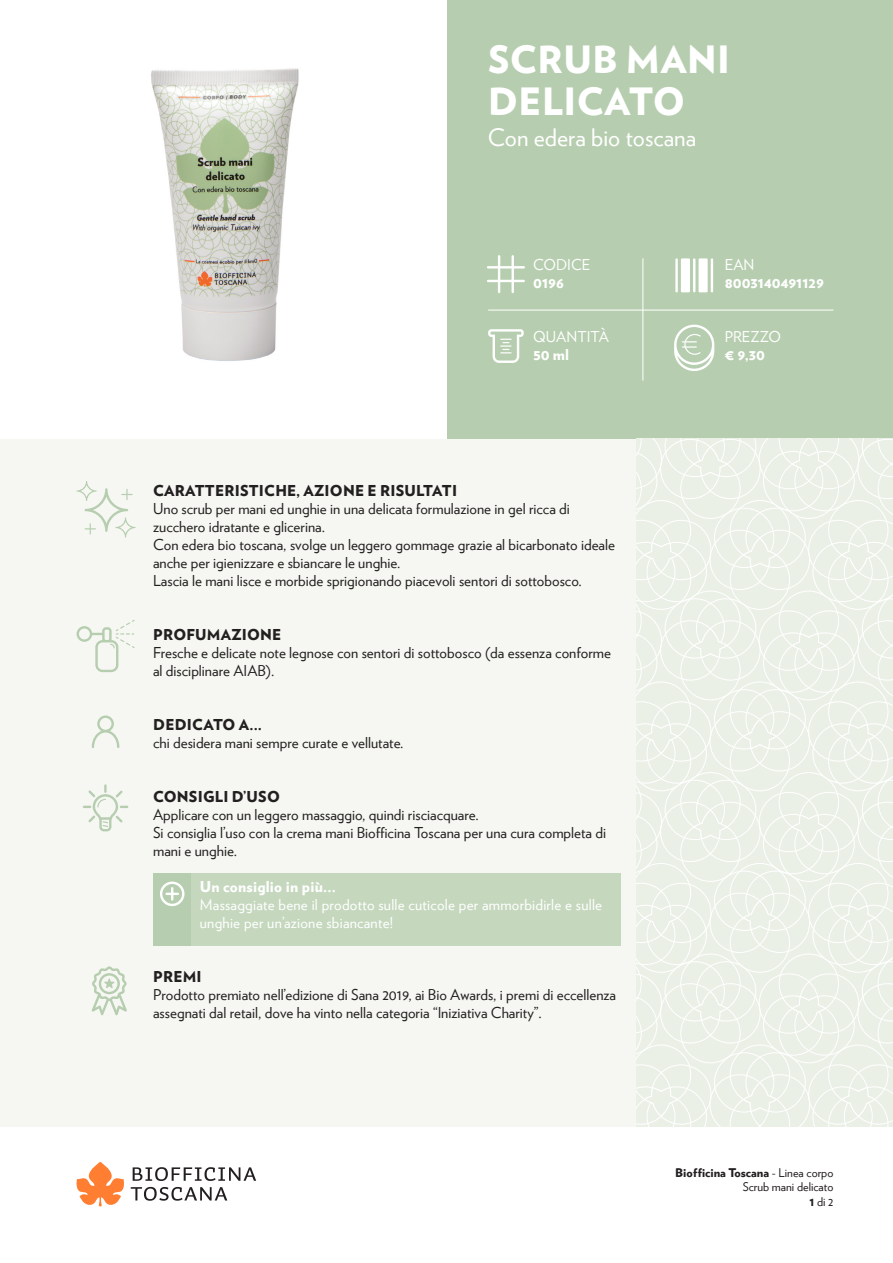
<style>
.page{position:relative;width:893px;height:1263px;background:#fff}
.page>*{position:absolute;margin:0;border:0;box-sizing:border-box;transform-origin:0 0}
.titolo{font:900 37.5px/42px "Verlag";letter-spacing:.015em;color:#fff}
.sottotitolo{font:24px "Verlag";color:#fff}
.txt{font:15px/18px "Verlag";color:#231f20}
.testo_box{font:15px/18px "Verlag";letter-spacing:.015em;color:#fff}
.titoli{font:900 15px "Verlag";letter-spacing:.015em;color:#231f20}
.numeri{font:900 15px "Verlag";color:#fff}
.codici{font:15px "Verlag";color:#fff}
.titolo_box{font:900 15px "Verlag";letter-spacing:.015em;color:#fff}
.t1{font:900 12px "Verlag";color:#231f20}
.t2{font:12px "Verlag";color:#231f20}
.s1{font-weight:400}
.s2{font-weight:900}
</style>
<div class="page">
<div style="left:0;top:438px;width:637px;height:689px;background:#f6f7f3"></div>
<div style="left:446px;top:0;width:447px;height:438px;background:#b6ceaf"></div>
<div style="left:153px;top:874px;width:38px;height:72px;background:#b6ceaf"></div>
<div style="left:191px;top:874px;width:430px;height:72px;background:#c5d8be"></div>
<svg style="left:133px;top:1167px;width:123px;height:14px"></svg>
<svg style="left:131px;top:1187px;width:96px;height:14px"></svg>
<svg style="left:76px;top:1162px;width:48px;height:44px"></svg>
<svg style="left:487px;top:255px;width:38px;height:38px"></svg>
<hr style="left:675px;top:258px;width:3px;height:34px;background:#fff">
<div style="left:681px;top:258px;width:9px;height:34px;background:#fff"></div>
<hr style="left:711px;top:258px;width:2px;height:34px;background:#fff">
<hr style="left:693px;top:258px;width:2px;height:34px;background:#fff">
<svg style="left:699px;top:258px;width:9px;height:34px"></svg>
<svg style="left:488px;top:329px;width:36px;height:34px"></svg>
<hr style="left:642px;top:258px;width:1px;height:123px;background:#fff">
<hr style="left:488px;top:310px;width:345px;height:1px;background:#fff">
<svg style="left:160px;top:881px;width:24px;height:25px"></svg>
<svg style="left:77px;top:620px;width:58px;height:52px"></svg>
<svg style="left:92px;top:715px;width:27px;height:33px"></svg>
<svg style="left:77px;top:481px;width:59px;height:57px"></svg>
<svg style="left:83px;top:784px;width:45px;height:47px"></svg>
<svg style="left:637px;top:438px;width:256px;height:689px"></svg>
<svg style="left:92px;top:966px;width:35px;height:49px"></svg>
<img style="left:151px;top:68px;width:148px;height:293px">
<svg style="left:674px;top:325px;width:40px;height:46px"></svg>
<p class="titolo" style="left:488px;top:36px;width:244px">SCRUB MANI<br>DELICATO</p>
<p class="sottotitolo" style="left:488px;top:119px;width:210px">Con edera bio toscana</p>
<p class="codici" style="left:533px;top:254px;width:59px">CODICE</p>
<p class="numeri" style="left:533px;top:271px;width:32px">0196</p>
<p class="codici" style="left:533px;top:326px;width:77px">QUANTITÀ</p>
<p class="numeri" style="left:533px;top:343px;width:37px">50 ml</p>
<p class="titoli" style="left:153px;top:478px;width:305px">CARATTERISTICHE, AZIONE E RISULTATI</p>
<p class="txt" style="left:153px;top:499px;width:418px">Uno scrub per mani ed unghie in una delicata formulazione in gel ricca di zucchero idratante e glicerina.</p>
<p class="txt" style="left:153px;top:535px;width:463px">Con edera bio toscana, svolge un leggero gommage grazie al bicarbonato ideale anche per igienizzare e sbiancare le unghie.</p>
<p class="txt" style="left:153px;top:571px;width:430px">Lascia le mani lisce e morbide sprigionando piacevoli sentori di sottobosco.</p>
<p class="titoli" style="left:153px;top:622px;width:130px">PROFUMAZIONE</p>
<p class="txt" style="left:153px;top:643px;width:459px">Fresche e delicate note legnose con sentori di sottobosco (da essenza conforme al disciplinare AIAB).</p>
<p class="titoli" style="left:153px;top:712px;width:110px">DEDICATO A...</p>
<p class="txt" style="left:153px;top:733px;width:252px">chi desidera mani sempre curate e vellutate.</p>
<p class="titoli" style="left:153px;top:784px;width:128px">CONSIGLI D’USO</p>
<p class="txt" style="left:153px;top:805px;width:327px">Applicare con un leggero massaggio, quindi risciacquare.</p>
<p class="txt" style="left:153px;top:823px;width:455px">Si consiglia l’uso con la crema mani Biofficina Toscana per una cura completa di mani e unghie.</p>
<p class="titolo_box" style="left:200px;top:874px;width:137px">Un consiglio in più...</p>
<p class="testo_box" style="left:200px;top:895px;width:404px">Massaggiate bene il prodotto sulle cuticole per ammorbidirle e sulle unghie per un’azione sbiancante!</p>
<p class="titoli" style="left:153px;top:964px;width:50px">PREMI</p>
<p class="txt" style="left:153px;top:985px;width:465px">Prodotto premiato nell’edizione di Sana 2019, ai Bio Awards, i premi di eccellenza assegnati dal retail, dove ha vinto nella categoria “Iniziativa Charity”.</p>
<p class="codici" style="left:725px;top:254px;width:31px">EAN</p>
<p class="numeri" style="left:725px;top:271px;width:101px">8003140491129</p>
<p class="codici" style="left:725px;top:326px;width:58px">PREZZO</p>
<p class="numeri" style="left:725px;top:343px;width:42px">€ 9,30</p>
<p class="t1" style="left:675px;top:1162px;width:160px">Biofficina Toscana <span class="s1">- Linea corpo</span></p>
<p class="t2" style="left:743px;top:1178px;width:92px">Scrub mani delicato</p>
<p class="t2" style="left:809px;top:1192px;width:26px"><span class="s2">1</span> di 2</p>
</div>
